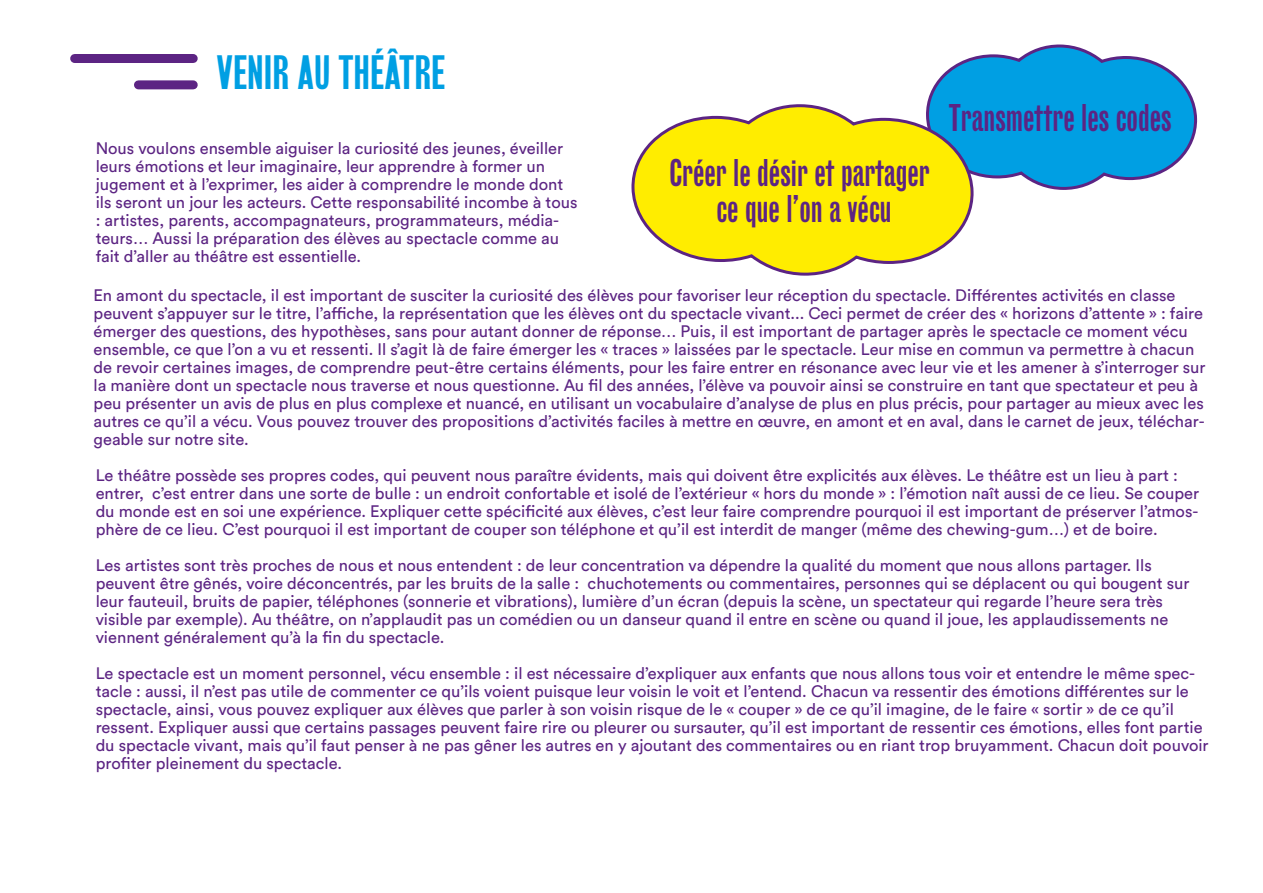
<style>
.page{position:relative;width:1263px;height:893px;background:#fff}
.page>*{position:absolute;margin:0;border:0;box-sizing:border-box;transform-origin:0 0}
.t1{font:45px "Girott";color:#009fe3}
.t2{font:36px/36px "Girott";color:#5c2483;text-align:center}
.t3{font:16.5px/18px "Circular Pro";color:#5c2483}
</style>
<div class="page">
<div style="left:75px;top:54px;width:118px;height:9px;background:#5c2483"></div>
<div style="left:138px;top:80px;width:55px;height:9px;background:#5c2483"></div>
<svg style="left:927px;top:44px;width:271px;height:146px"></svg>
<svg style="left:633px;top:102px;width:342px;height:174px"></svg>
<h1 class="t1" style="left:216px;top:47px;width:231px">VENIR AU THÉÂTRE</h1>
<p class="t3" style="left:96px;top:139px;width:483px">Nous voulons ensemble aiguiser la curiosité des jeunes, éveiller leurs émotions et leur imaginaire, leur apprendre à former un jugement et à l’exprimer, les aider à comprendre le monde dont ils seront un jour les acteurs. Cette responsabilité incombe à tous : artistes, parents, accompagnateurs, programmateurs, média&shy;teurs… Aussi la préparation des élèves au spectacle comme au fait d’aller au théâtre est essentielle.</p>
<h2 class="t2" style="left:669px;top:155px;width:262px">Créer le désir et partager ce que l’on a vécu</h2>
<h2 class="t2" style="left:949px;top:100px;width:224px">Transmettre les codes</h2>
<p class="t3" style="left:94px;top:286px;width:1114px">En amont du spectacle, il est important de susciter la curiosité des élèves pour favoriser leur réception du spectacle. Différentes activités en classe peuvent s’appuyer sur le titre, l’affiche, la représentation que les élèves ont du spectacle vivant... Ceci permet de créer des « horizons d’attente » : faire émerger des questions, des hypothèses, sans pour autant donner de réponse… Puis, il est important de partager après le spectacle ce moment vécu ensemble, ce que l’on a vu et ressenti. Il s’agit là de faire émerger les « traces » laissées par le spectacle. Leur mise en commun va permettre à chacun de revoir certaines images, de comprendre peut-être certains éléments, pour les faire entrer en résonance avec leur vie et les amener à s’interroger sur la manière dont un spectacle nous traverse et nous questionne. Au fil des années, l’élève va pouvoir ainsi se construire en tant que spectateur et peu à peu présenter un avis de plus en plus complexe et nuancé, en utilisant un vocabulaire d’analyse de plus en plus précis, pour partager au mieux avec les autres ce qu’il a vécu. Vous pouvez trouver des propositions d’activités faciles à mettre en œuvre, en amont et en aval, dans le carnet de jeux, téléchar&shy;geable sur notre site.</p>
<p class="t3" style="left:96px;top:466px;width:1105px">Le théâtre possède ses propres codes, qui peuvent nous paraître évidents, mais qui doivent être explicités aux élèves. Le théâtre est un lieu à part : entrer, c’est entrer dans une sorte de bulle : un endroit confortable et isolé de l’extérieur « hors du monde » : l’émotion naît aussi de ce lieu. Se couper du monde est en soi une expérience. Expliquer cette spécificité aux élèves, c’est leur faire comprendre pourquoi il est important de préserver l’atmos&shy;phère de ce lieu. C’est pourquoi il est important de couper son téléphone et qu’il est interdit de manger (même des chewing-gum…) et de boire.</p>
<p class="t3" style="left:96px;top:556px;width:1095px">Les artistes sont très proches de nous et nous entendent : de leur concentration va dépendre la qualité du moment que nous allons partager. Ils peuvent être gênés, voire déconcentrés, par les bruits de la salle : chuchotements ou commentaires, personnes qui se déplacent ou qui bougent sur leur fauteuil, bruits de papier, téléphones (sonnerie et vibrations), lumière d’un écran (depuis la scène, un spectateur qui regarde l’heure sera très visible par exemple). Au théâtre, on n’applaudit pas un comédien ou un danseur quand il entre en scène ou quand il joue, les applaudissements ne viennent généralement qu’à la fin du spectacle.</p>
<p class="t3" style="left:96px;top:664px;width:1114px">Le spectacle est un moment personnel, vécu ensemble : il est nécessaire d’expliquer aux enfants que nous allons tous voir et entendre le même spec&shy;tacle : aussi, il n’est pas utile de commenter ce qu’ils voient puisque leur voisin le voit et l’entend. Chacun va ressentir des émotions différentes sur le spectacle, ainsi, vous pouvez expliquer aux élèves que parler à son voisin risque de le « couper » de ce qu’il imagine, de le faire « sortir » de ce qu’il ressent. Expliquer aussi que certains passages peuvent faire rire ou pleurer ou sursauter, qu’il est important de ressentir ces émotions, elles font partie du spectacle vivant, mais qu’il faut penser à ne pas gêner les autres en y ajoutant des commentaires ou en riant trop bruyamment. Chacun doit pouvoir profiter pleinement du spectacle.</p>
</div>
